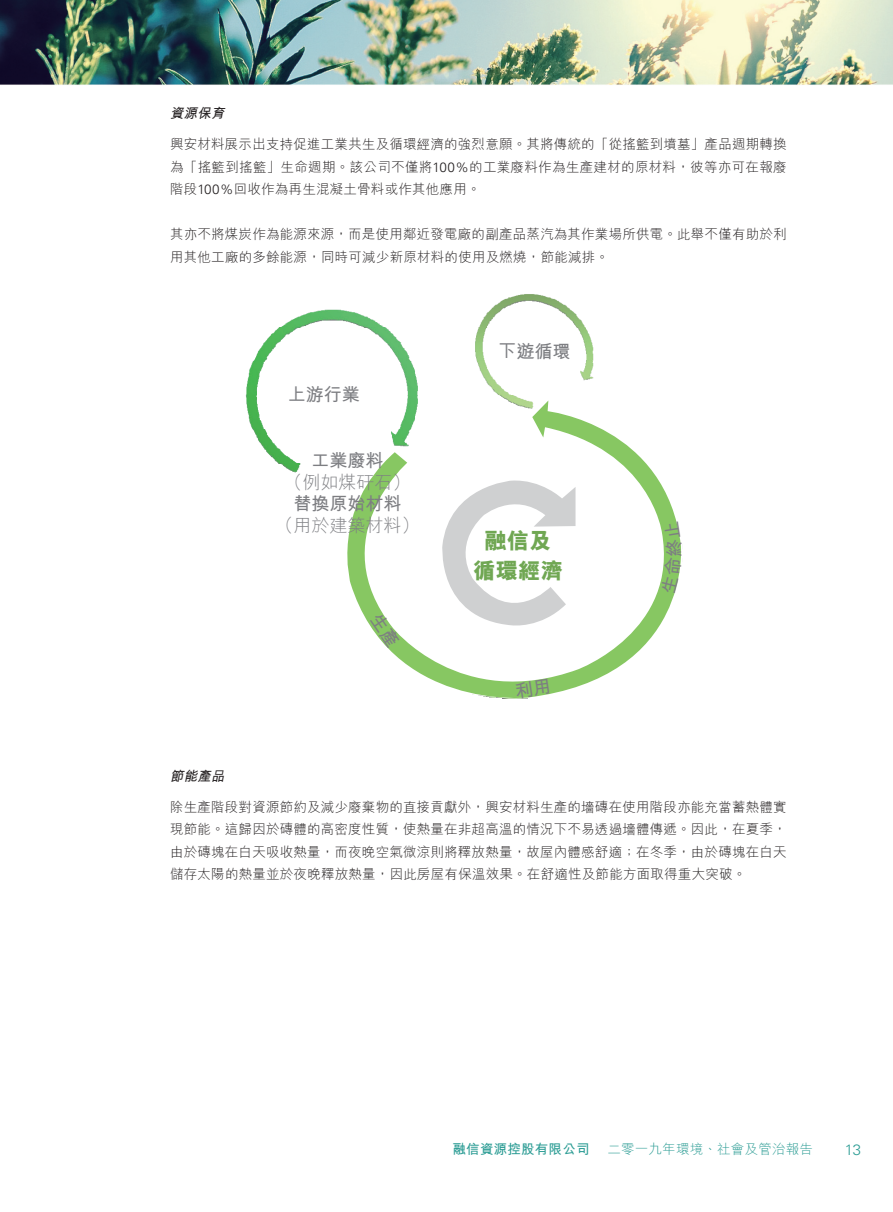
<style>
.page{position:relative;width:893px;height:1212px;background:#fff}
.page>*{position:absolute;margin:0;border:0;box-sizing:border-box;transform-origin:0 0}
.t1{font:22.5px/30px "M Hei HK Xbold E Ten B5 H";color:#70a753;text-align:center}
.t2{font:18px "M Hei HK Bold E Ten B5 H";color:#7d7e82}
.t3{font:18px "M Hei HK Light E Ten B5 H";color:#7d7e82}
.t4{font:300 15px "Univers LT Std";color:#2b9c94}
.t5{font:13.5px/22.5px "M Hei HK Light E Ten B5 H";letter-spacing:.015em;color:#231f20;text-align:justify}
.t6{font:13.5px "M Hei HK Light E Ten B5 H";letter-spacing:.015em;color:#2b9c94}
.t7{font:13.5px "M Hei HK Bold E Ten B5 H";letter-spacing:.015em;color:#2b9c94}
.t8{font:italic 13.5px "M Hei HK Bold E Ten B5 H";color:#231f20}
.s1{font-family:"Univers LT Std";font-weight:300}
</style>
<div class="page">
<img style="left:0;top:0;width:893px;height:396px">
<img style="left:246px;top:293px;width:437px;height:178px">
<svg style="left:292px;top:386px;width:390px;height:87px"></svg>
<div style="left:274px;top:358px;width:111px;height:69px;background:#fff"></div>
<div style="left:485px;top:308px;width:99px;height:86px;background:#fff;border-radius:50%"></div>
<svg style="left:322px;top:400px;width:361px;height:298px"></svg>
<svg style="left:660px;top:521px;width:22px;height:72px"></svg>
<svg style="left:502px;top:679px;width:48px;height:20px"></svg>
<svg style="left:370px;top:611px;width:31px;height:37px"></svg>
<p class="t8" style="left:170px;top:108px;width:59px">資源保育</p>
<p class="t5" style="left:170px;top:135px;width:618px">興安材料展示出支持促進工業共生及循環經濟的強烈意願。其將傳統的「從搖籃到墳墓」產品週期轉換為「搖籃到搖籃」生命週期。該公司不僅將<span class="s1">100%</span>的工業廢料作為生產建材的原材料，彼等亦可在報廢階段<span class="s1">100%</span>回收作為再生混凝土骨料或作其他應用。</p>
<p class="t5" style="left:170px;top:225px;width:618px">其亦不將煤炭作為能源來源，而是使用鄰近發電廠的副產品蒸汽為其作業場所供電。此舉不僅有助於利用其他工廠的多餘能源，同時可減少新原材料的使用及燃燒，節能減排。</p>
<h2 class="t2" style="left:288px;top:387px;width:73px">上游行業</h2>
<h2 class="t2" style="left:311px;top:453px;width:73px">工業廢料</h2>
<h2 class="t3" style="left:284px;top:475px;width:127px">（例如煤矸石）</h2>
<h2 class="t2" style="left:293px;top:497px;width:109px">替換原始材料</h2>
<h2 class="t3" style="left:275px;top:518px;width:145px">（用於建築材料）</h2>
<h2 class="t2" style="left:498px;top:345px;width:73px">下遊循環</h2>
<h1 class="t1" style="left:473px;top:529px;width:91px">融信及循環經濟</h1>
<p class="t8" style="left:170px;top:770px;width:59px">節能產品</p>
<p class="t5" style="left:170px;top:797px;width:618px">除生產階段對資源節約及減少廢棄物的直接貢獻外，興安材料生產的墻磚在使用階段亦能充當蓄熱體實現節能。這歸因於磚體的高密度性質，使熱量在非超高溫的情況下不易透過墻體傳遞。因此，在夏季，由於磚塊在白天吸收熱量，而夜晚空氣微涼則將釋放熱量，故屋內體感舒適；在冬季，由於磚塊在白天儲存太陽的熱量並於夜晚釋放熱量，因此房屋有保溫效果。在舒適性及節能方面取得重大突破。</p>
<p class="t7" style="left:453px;top:1144px;width:139px">融信資源控股有限公司</p>
<p class="t6" style="left:607px;top:1144px;width:207px">二零一九年環境、社會及管治報告</p>
<p class="t4" style="left:845px;top:1143px;width:18px">13</p>
</div>
